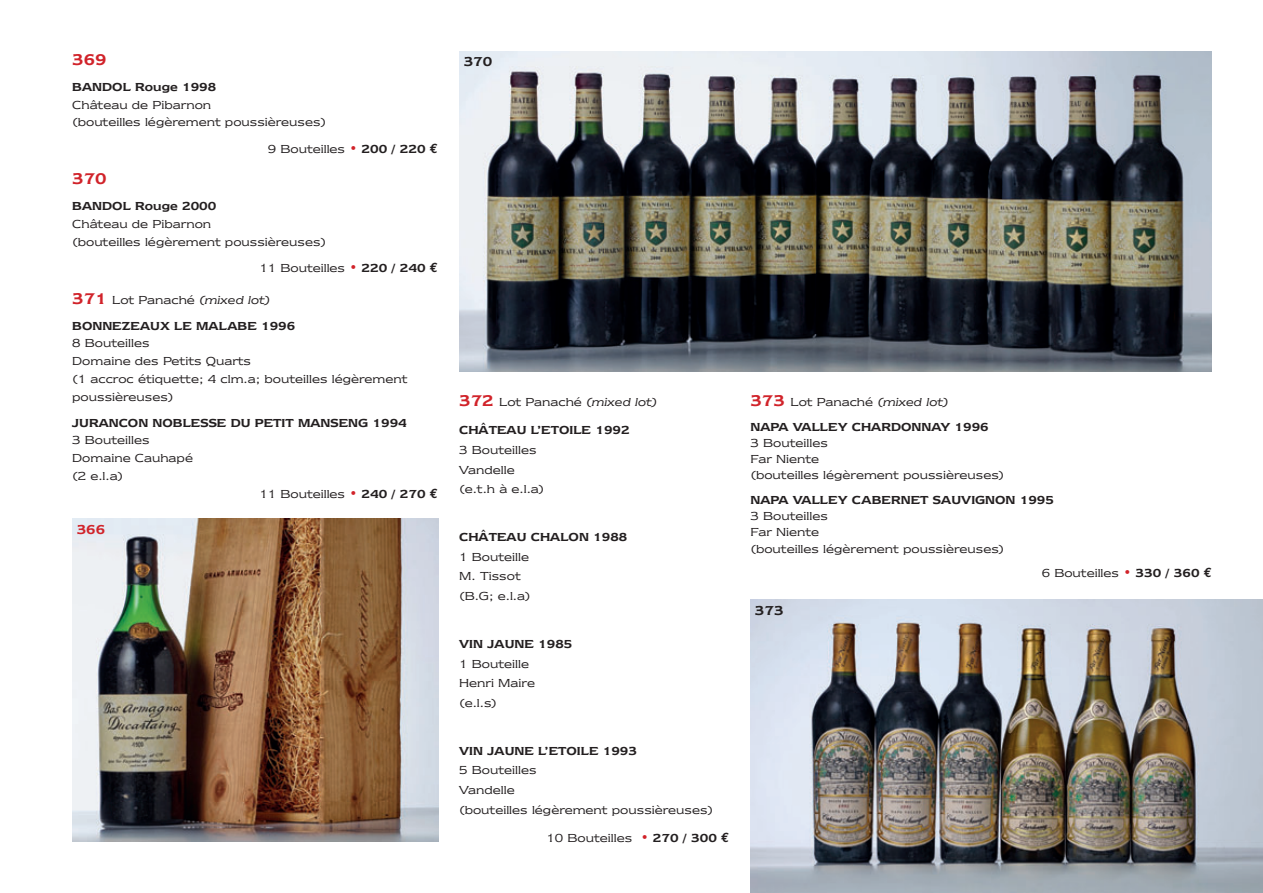
<style>
.page{position:relative;width:1263px;height:893px;background:#fff}
.page>*{position:absolute;margin:0;border:0;box-sizing:border-box;transform-origin:0 0}
.t1{font:600 18px "Newtext IT Cby BT";color:#d1232a}
.t2{font:600 15px "Newtext IT Cby BT";color:#231f20}
.t3{font:600 15px "Newtext IT Cby BT";color:#d1232a}
.t4{font:13.5px/19.6px "Newtext IT Cby BT";color:#231f20}
.t5{font:600 13.5px/24.8px "Newtext IT Cby BT";color:#231f20}
.s1{color:#d1232a}
.s2{font-weight:600}
.s3{font-family:"Euro Mono";font-weight:700}
.s4{font-size:18px;color:#d1232a}
.s5{font-weight:400}
.s6{font-weight:400;font-style:italic}
</style>
<div class="page">
<img style="left:72px;top:519px;width:366px;height:323px">
<img style="left:459px;top:51px;width:753px;height:320px">
<img style="left:750px;top:600px;width:513px;height:293px">
<h1 class="t1" style="left:72px;top:54px;width:36px">369</h1>
<p class="t5" style="left:72px;top:75px;width:146px">BANDOL Rouge 1998</p>
<p class="t4" style="left:72px;top:95px;width:255px;line-height:17.7px">Château de Pibarnon<br>(bouteilles légèrement poussièreuses)</p>
<p class="t4" style="left:268px;top:138px;width:172px">9 Bouteilles <span class="s1">•</span> <span class="s2">200 / 220</span> <span class="s3">€</span></p>
<h1 class="t1" style="left:72px;top:173px;width:36px">370</h1>
<p class="t5" style="left:72px;top:195px;width:146px">BANDOL Rouge 2000</p>
<p class="t4" style="left:72px;top:215px;width:255px;line-height:17.7px">Château de Pibarnon<br>(bouteilles légèrement poussièreuses)</p>
<p class="t4" style="left:259px;top:257px;width:180px">11 Bouteilles <span class="s1">•</span> <span class="s2">220 / 240</span> <span class="s3">€</span></p>
<p class="t5" style="left:72px;top:287px;width:225px;line-height:26.2px"><span class="s4">371</span> <span class="s5">Lot Panaché</span> <span class="s6">(mixed lot)<br></span>BONNEZEAUX LE MALABE 1996</p>
<p class="t4" style="left:72px;top:334px;width:337px;line-height:17.7px">8 Bouteilles<br>Domaine des Petits Quarts<br>(1 accroc étiquette; 4 clm.a; bouteilles légèrement poussièreuses)</p>
<p class="t5" style="left:72px;top:411px;width:336px">JURANCON NOBLESSE DU PETIT MANSENG 1994</p>
<p class="t4" style="left:72px;top:431px;width:122px;line-height:17.7px">3 Bouteilles<br>Domaine Cauhapé (2 e.l.a)</p>
<p class="t4" style="left:259px;top:483px;width:180px">11 Bouteilles <span class="s1">•</span> <span class="s2">240 / 270</span> <span class="s3">€</span></p>
<p class="t3" style="left:77px;top:525px;width:30px">366</p>
<p class="t2" style="left:464px;top:57px;width:30px">370</p>
<p class="t5" style="left:459px;top:389px;width:200px;line-height:28.2px"><span class="s4">372</span> <span class="s5">Lot Panaché</span> <span class="s6">(mixed lot)<br></span>CHÂTEAU L’ETOILE 1992</p>
<p class="t4" style="left:459px;top:439px;width:87px">3 Bouteilles<br>Vandelle (e.t.h à e.l.a)</p>
<p class="t5" style="left:459px;top:525px;width:170px">CHÂTEAU CHALON 1988</p>
<p class="t4" style="left:459px;top:546px;width:73px">1 Bouteille<br>M. Tissot (B.G; e.l.a)</p>
<p class="t5" style="left:459px;top:632px;width:115px">VIN JAUNE 1985</p>
<p class="t4" style="left:459px;top:653px;width:77px">1 Bouteille<br>Henri Maire (e.l.s)</p>
<p class="t5" style="left:459px;top:739px;width:179px">VIN JAUNE L’ETOILE 1993</p>
<p class="t4" style="left:459px;top:760px;width:255px">5 Bouteilles<br>Vandelle<br>(bouteilles légèrement poussièreuses)</p>
<p class="t4" style="left:546px;top:827px;width:184px">10 Bouteilles <span class="s1">•</span> <span class="s2">270 / 300</span> <span class="s3">€</span></p>
<p class="t5" style="left:750px;top:390px;width:240px"><span class="s4">373</span> <span class="s5">Lot Panaché</span> <span class="s6">(mixed lot)<br></span>NAPA VALLEY CHARDONNAY 1996</p>
<p class="t4" style="left:750px;top:434px;width:255px;line-height:16.2px">3 Bouteilles<br>Far Niente<br>(bouteilles légèrement poussièreuses)</p>
<p class="t5" style="left:750px;top:488px;width:305px">NAPA VALLEY CABERNET SAUVIGNON 1995</p>
<p class="t4" style="left:750px;top:507px;width:255px;line-height:16.2px">3 Bouteilles<br>Far Niente<br>(bouteilles légèrement poussièreuses)</p>
<p class="t4" style="left:1042px;top:563px;width:172px">6 Bouteilles <span class="s1">•</span> <span class="s2">330 / 360</span> <span class="s3">€</span></p>
<p class="t2" style="left:755px;top:606px;width:30px">373</p>
</div>
